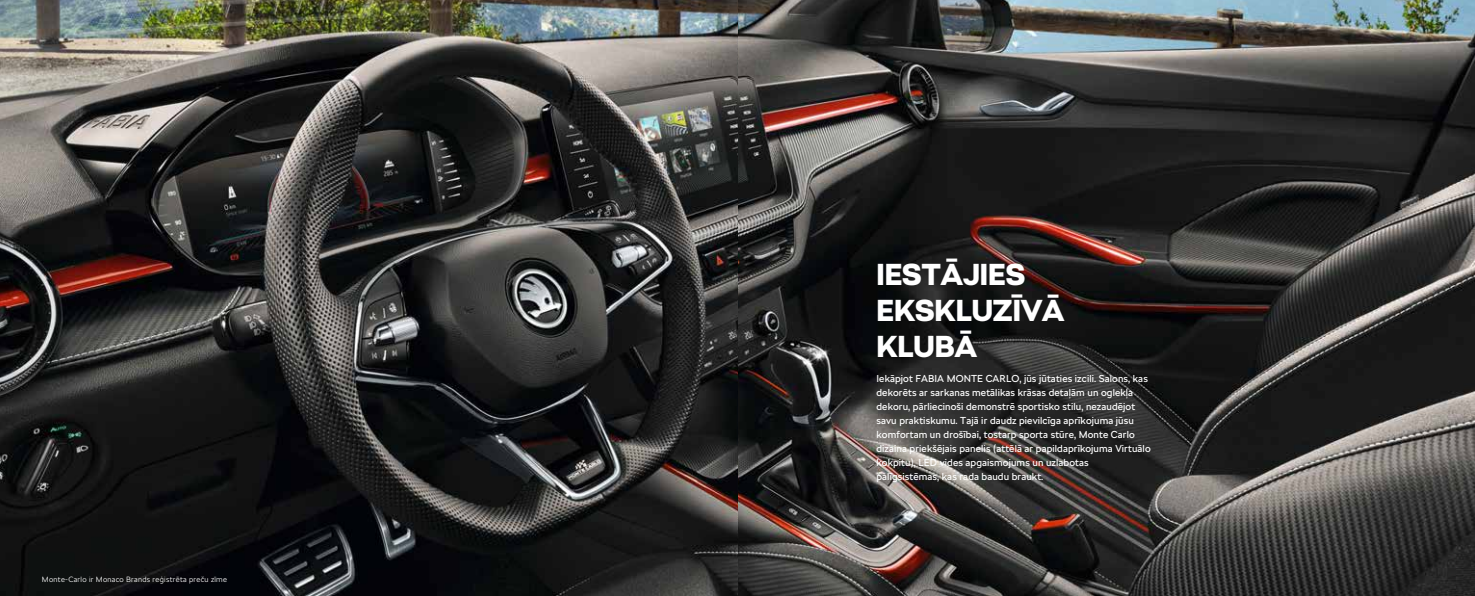
<style>
.page{position:relative;width:1475px;height:596px;background:#fff}
.page>*{position:absolute;margin:0;border:0;box-sizing:border-box;transform-origin:0 0}
.t1{font:900 30px/36px "SKODA Next";color:#fff}
.t2{font:10px/14px "SKODA Next";letter-spacing:.01em;color:#fff}
.t3{font:300 7.6px "SKODA Next";letter-spacing:.04em;color:#fff}
</style>
<div class="page">
<img style="left:737px;top:0;width:737px;height:595px">
<img style="left:0;top:0;width:737px;height:595px">
<p class="t3" style="left:42px;top:574px;width:186px">Monte-Carlo ir Monaco Brands reģistrēta preču zīme</p>
<h1 class="t1" style="left:876px;top:256px;width:189px">IESTĀJIES<br>EKSKLUZĪVĀ<br>KLUBĀ</h1>
<p class="t2" style="left:876px;top:371px;width:276px">Iekāpjot FABIA MONTE CARLO, jūs jūtaties izcili. Salons, kas dekorēts ar sarkanas metālikas krāsas detaļām un oglekļa dekoru, pārliecinoši demonstrē sportisko stilu, nezaudējot savu praktiskumu. Tajā ir daudz pievilcīga aprīkojuma jūsu komfortam un drošībai, tostarp sporta stūre, Monte Carlo dizaina priekšējais panelis (attēlā ar papildaprīkojuma Virtuālo kokpitu), LED vides apgaismojums un uzlabotas palīgsistēmas, kas rada baudu braukt.</p>
</div>
